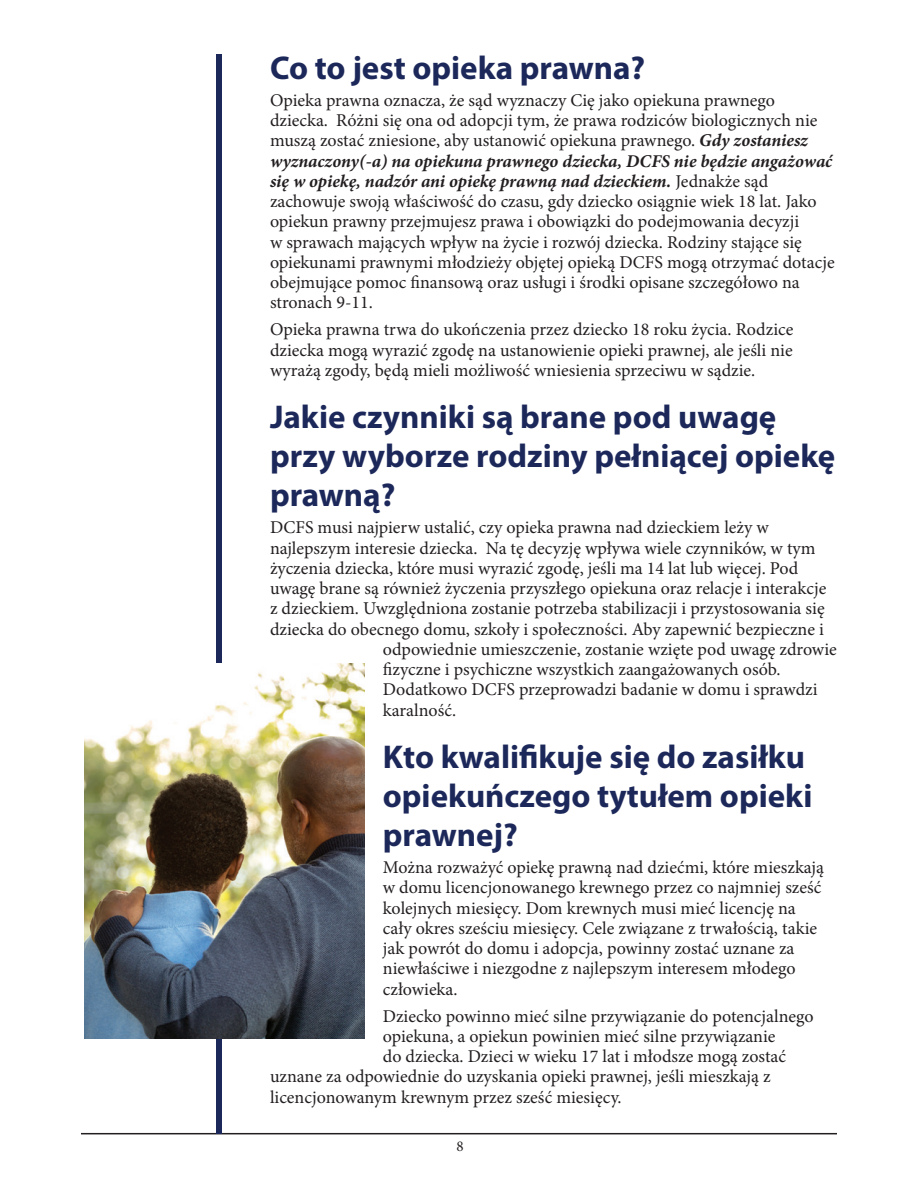
<style>
.page{position:relative;width:918px;height:1188px;background:#fff}
.page>*{position:absolute;margin:0;border:0;box-sizing:border-box;transform-origin:0 0}
.t1{font:700 33px/39px "Myriad Pro";color:#1c285a}
.t2{font:18px/20.2px "Minion Pro";color:#231f20}
.t3{font:15px "Minion Pro";color:#231f20}
.s1{font-weight:700;font-style:italic}
</style>
<div class="page">
<hr style="left:81px;top:1133px;width:756px;height:1px;background:#231f20">
<div style="left:216px;top:54px;width:6px;height:1080px;background:#1c285a"></div>
<img style="left:84px;top:663px;width:281px;height:376px">
<h1 class="t1" style="left:270px;top:47px;width:377px">Co to jest opieka prawna?</h1>
<p class="t2" style="left:270px;top:90px;width:566px">Opieka prawna oznacza, że sąd wyznaczy Cię jako opiekuna prawnego dziecka. Różni się ona od adopcji tym, że prawa rodziców biologicznych nie muszą zostać zniesione, aby ustanowić opiekuna prawnego. <span class="s1">Gdy zostaniesz wyznaczony(-a) na opiekuna prawnego dziecka, DCFS nie będzie angażować się w opiekę, nadzór ani opiekę prawną nad dzieckiem.</span> Jednakże sąd zachowuje swoją właściwość do czasu, gdy dziecko osiągnie wiek 18 lat. Jako opiekun prawny przejmujesz prawa i obowiązki do podejmowania decyzji<br>w sprawach mających wpływ na życie i rozwój dziecka. Rodziny stające się opiekunami prawnymi młodzieży objętej opieką DCFS mogą otrzymać dotacje obejmujące pomoc finansową oraz usługi i środki opisane szczegółowo na stronach 9-11.</p>
<p class="t2" style="left:270px;top:319px;width:525px;text-align:justify">Opieka prawna trwa do ukończenia przez dziecko 18 roku życia. Rodzice dziecka mogą wyrazić zgodę na ustanowienie opieki prawnej, ale jeśli nie wyrażą zgody, będą mieli możliwość wniesienia sprzeciwu w sądzie.</p>
<h1 class="t1" style="left:270px;top:397px;width:567px">Jakie czynniki są brane pod uwagę przy wyborze rodziny pełniącej opiekę prawną?</h1>
<p class="t2" style="left:270px;top:517px;width:500px">DCFS musi najpierw ustalić, czy opieka prawna nad dzieckiem leży w</p>
<p class="t2" style="left:270px;top:538px;width:547px">najlepszym interesie dziecka. Na tę decyzję wpływa wiele czynników, w tym</p>
<p class="t2" style="left:270px;top:558px;width:530px">życzenia dziecka, które musi wyrazić zgodę, jeśli ma 14 lat lub więcej. Pod</p>
<p class="t2" style="left:270px;top:578px;width:558px">uwagę brane są również życzenia przyszłego opiekuna oraz relacje i interakcje</p>
<p class="t2" style="left:270px;top:598px;width:556px">z dzieckiem. Uwzględniona zostanie potrzeba stabilizacji i przystosowania się</p>
<p class="t2" style="left:270px;top:619px;width:555px">dziecka do obecnego domu, szkoły i społeczności. Aby zapewnić bezpieczne i</p>
<p class="t2" style="left:383px;top:639px;width:455px">odpowiednie umieszczenie, zostanie wzięte pod uwagę zdrowie</p>
<p class="t2" style="left:383px;top:659px;width:399px">fizyczne i psychiczne wszystkich zaangażowanych osób.</p>
<p class="t2" style="left:383px;top:679px;width:436px">Dodatkowo DCFS przeprowadzi badanie w domu i sprawdzi</p>
<p class="t2" style="left:383px;top:700px;width:75px">karalność.</p>
<h1 class="t1" style="left:383px;top:736px;width:431px">Kto kwalifikuje się do zasiłku opiekuńczego tytułem opieki prawnej?</h1>
<p class="t2" style="left:383px;top:857px;width:443px">Można rozważyć opiekę prawną nad dziećmi, które mieszkają w domu licencjonowanego krewnego przez co najmniej sześć kolejnych miesięcy. Dom krewnych musi mieć licencję na cały okres sześciu miesięcy. Cele związane z trwałością, takie jak powrót do domu i adopcja, powinny zostać uznane za niewłaściwe i niezgodne z najlepszym interesem młodego człowieka.</p>
<p class="t2" style="left:383px;top:1006px;width:432px">Dziecko powinno mieć silne przywiązanie do potencjalnego</p>
<p class="t2" style="left:383px;top:1026px;width:394px">opiekuna, a opiekun powinien mieć silne przywiązanie</p>
<p class="t2" style="left:383px;top:1046px;width:405px">do dziecka. Dzieci w wieku 17 lat i młodsze mogą zostać</p>
<p class="t2" style="left:270px;top:1066px;width:502px">uznane za odpowiednie do uzyskania opieki prawnej, jeśli mieszkają z</p>
<p class="t2" style="left:270px;top:1087px;width:353px">licencjonowanym krewnym przez sześć miesięcy.</p>
<p class="t3" style="left:456px;top:1136px;width:9px">8</p>
</div>
